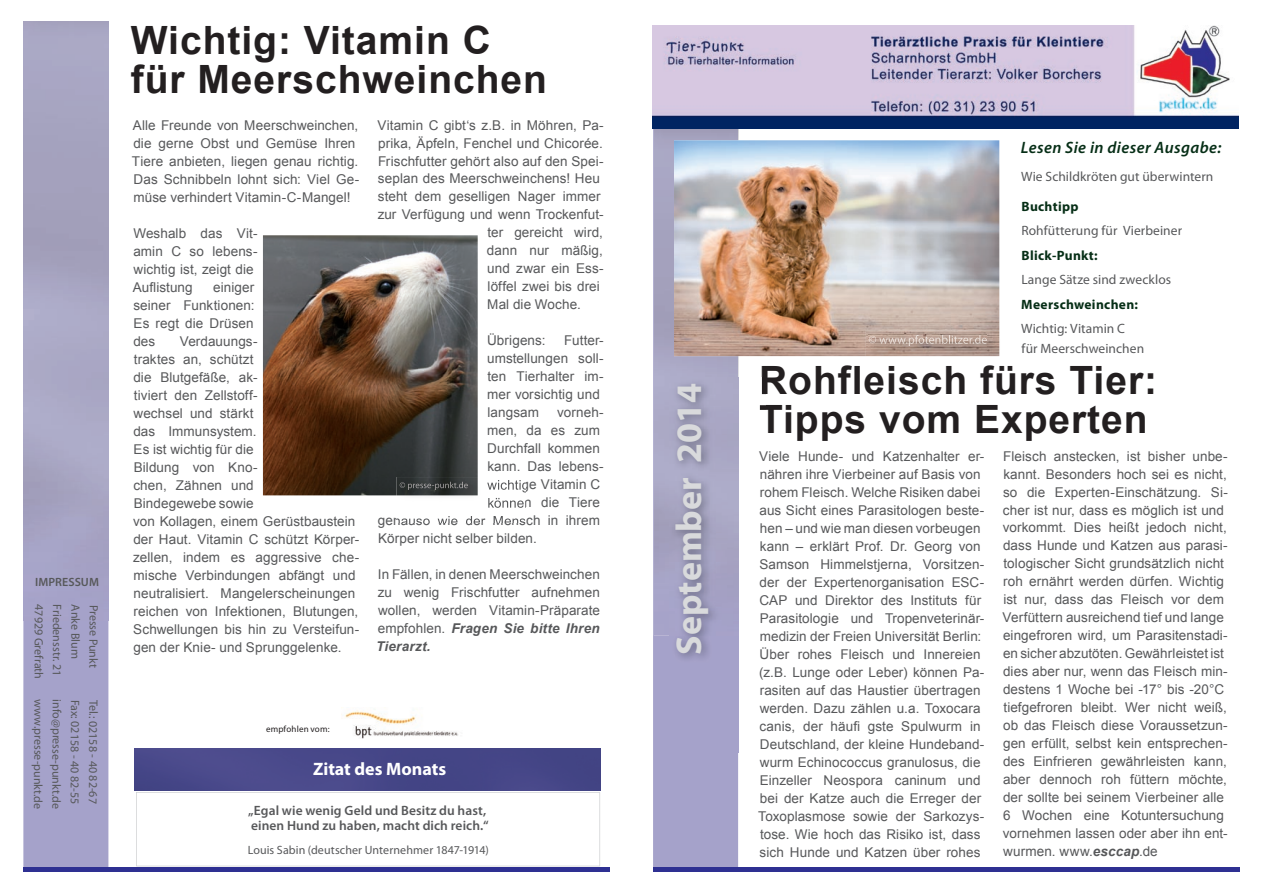
<style>
.page{position:relative;width:1263px;height:893px;background:#fff}
.page>*{position:absolute;margin:0;border:0;box-sizing:border-box;transform-origin:0 0}
.t1{font:700 39px/39px "Arial";letter-spacing:.025em;color:#231f20}
.t2{font:700 36px "Myriad Pro";color:#d9dadc}
.t3{font:700 18px "Myriad Pro";color:#fff}
.t4{font:italic 600 16.5px "Myriad Pro";letter-spacing:.025em;color:#062e16}
.t5{font:13.5px/18px "Arial";letter-spacing:.005em;color:#57585a}
.t6{font:13.5px/19.8px "Myriad Pro";letter-spacing:.005em;color:#57585a}
.t7{font:600 13.5px/15px "Myriad Pro";letter-spacing:.005em;color:#57585a}
.t8{font:700 13.5px "Myriad Pro";letter-spacing:.025em;color:#062e16}
.t9{font:12px "Myriad Pro";letter-spacing:-.005em;color:#57585a}
.t10{font:600 12px "Myriad Pro";letter-spacing:.005em;color:#57585a}
.t11{font:9px "Myriad Pro";letter-spacing:.02em;color:#231f20}
.s1{font-weight:700;font-style:italic}
</style>
<div class="page">
<div style="left:23px;top:621px;width:85px;height:246px;background:#a5a2ca"></div>
<div style="left:23px;top:867px;width:587px;height:5px;background:#2e3092"></div>
<div style="left:135px;top:748px;width:466px;height:43px;background:#464788"></div>
<img style="left:345px;top:710px;width:113px;height:29px">
<div style="left:653px;top:129px;width:85px;height:738px;background:#a5a2ca"></div>
<div style="left:653px;top:867px;width:586px;height:5px;background:#2e3092"></div>
<img style="left:654px;top:129px;width:84px;height:507px">
<img style="left:652px;top:25px;width:586px;height:104px">
<img style="left:674px;top:140px;width:325px;height:216px">
<img style="left:866px;top:330px;width:133px;height:26px">
<img style="left:869px;top:335px;width:118px;height:11px">
<img style="left:263px;top:235px;width:215px;height:260px">
<img style="left:670px;top:378px;width:92px;height:375px">
<img style="left:762px;top:378px;width:4px;height:17px">
<img style="left:760px;top:405px;width:6px;height:36px">
<img style="left:397px;top:492px;width:129px;height:4px">
<img style="left:487px;top:480px;width:39px;height:12px">
<img style="left:488px;top:498px;width:38px;height:10px">
<img style="left:397px;top:516px;width:129px;height:6px">
<img style="left:397px;top:477px;width:81px;height:18px">
<img style="left:400px;top:482px;width:68px;height:8px">
<svg style="left:136px;top:792px;width:464px;height:74px"></svg>
<p class="t10" style="left:35px;top:574px;width:65px">IMPRESSUM</p>
<p class="t9" style="left:46px;top:604px;width:76px;rotate:90deg">47929 Grefrath</p>
<p class="t9" style="left:65px;top:604px;width:73px;rotate:90deg">Friedensstr. 21</p>
<p class="t9" style="left:83px;top:604px;width:56px;rotate:90deg">Anke Blum</p>
<p class="t9" style="left:101px;top:604px;width:65px;rotate:90deg">Presse Punkt</p>
<p class="t9" style="left:46px;top:699px;width:111px;rotate:90deg">www.presse-punkt.de</p>
<p class="t9" style="left:64px;top:699px;width:111px;rotate:90deg">info@presse-punkt.de</p>
<p class="t9" style="left:82px;top:699px;width:106px;rotate:90deg">Fax: 02158 - 40 82-55</p>
<p class="t9" style="left:101px;top:700px;width:106px;rotate:90deg">Tel.: 02158 - 40 82-67</p>
<h1 class="t1" style="left:131px;top:22px;width:418px">Wichtig: Vitamin C für Meerschweinchen</h1>
<p class="t5" style="left:132px;top:116px;width:229px">Alle Freunde von Meerschweinchen, die gerne Obst und Gemüse Ihren Tiere anbieten, liegen genau richtig.<br>Das Schnibbeln lohnt sich: Viel Ge&shy;müse verhindert Vitamin-C-Mangel!</p>
<p class="t5" style="left:133px;top:224px;width:126px">Weshalb das Vit&shy;amin C so lebens&shy;wichtig ist, zeigt die<br>Auflistung</p>
<p class="t5" style="left:377px;top:116px;width:228px">Vitamin C gibt‘s z.B. in Möhren, Pa-</p>
<p class="t5" style="left:378px;top:134px;width:226px">prika, Äpfeln, Fenchel und Chicorée.</p>
<p class="t5" style="left:378px;top:152px;width:227px">Frischfutter gehört also auf den Spei-</p>
<p class="t5" style="left:378px;top:170px;width:223px">seplan des Meerschweinchens! Heu</p>
<p class="t5" style="left:378px;top:188px;width:224px">steht dem geselligen Nager immer</p>
<p class="t5" style="left:378px;top:206px;width:228px">zur Verfügung und wenn Trockenfut-</p>
<p class="t5" style="left:487px;top:224px;width:117px">ter gereicht wird,</p>
<p class="t5" style="left:487px;top:242px;width:117px">dann nur mäßig,</p>
<p class="t5" style="left:487px;top:260px;width:118px">und zwar ein Ess-</p>
<p class="t5" style="left:488px;top:278px;width:114px">löffel zwei bis drei</p>
<p class="t5" style="left:487px;top:296px;width:95px">Mal die Woche.</p>
<p class="t5" style="left:487px;top:332px;width:60px">Übrigens:</p>
<p class="t5" style="left:133px;top:278px;width:123px;text-align:justify;text-indent:80px">einiger seiner Funktionen:<br>Es regt die Drüsen des</p>
<p class="t5" style="left:487px;top:332px;width:118px;text-indent:77px">Futter&shy;umstellungen soll&shy;ten Tierhalter im&shy;mer vorsichtig und langsam</p>
<p class="t5" style="left:133px;top:332px;width:228px;text-indent:47px">Verdauungs-<br>traktes an, schützt<br>die Blutgefäße, ak-<br>tiviert den Zellstoff-<br>wechsel und stärkt<br>das Immunsystem.<br>Es ist wichtig für die<br>Bildung von Kno-<br>chen, Zähnen und<br>Bindegewebe sowie<br>von Kollagen, einem Gerüstbaustein der Haut. Vitamin C schützt Körper&shy;zellen, indem es aggressive che&shy;mische Verbindungen abfängt und neutralisiert. Mangelerscheinungen reichen von Infektionen, Blutungen,<br>Schwellungen bis hin zu Versteifun&shy;gen der Knie- und Sprunggelenke.</p>
<p class="t5" style="left:557px;top:404px;width:48px">vorneh-</p>
<p class="t5" style="left:487px;top:422px;width:114px">men, da es zum</p>
<p class="t5" style="left:487px;top:440px;width:114px">Durchfall kommen</p>
<p class="t5" style="left:487px;top:458px;width:118px">kann. Das lebens-</p>
<p class="t5" style="left:487px;top:476px;width:115px">wichtige Vitamin C</p>
<p class="t5" style="left:487px;top:494px;width:114px">können die Tiere</p>
<p class="t5" style="left:378px;top:512px;width:223px">genauso wie der Mensch in ihrem</p>
<p class="t5" style="left:378px;top:530px;width:160px">Körper nicht selber bilden.</p>
<p class="t5" style="left:376px;top:566px;width:225px;text-align:justify">In Fällen, in denen Meerschweinchen zu wenig Frischfutter aufnehmen wollen, werden Vitamin-Präparate empfohlen. <span class="s1">Fragen Sie bitte Ihren Tierarzt.</span></p>
<p class="t11" style="left:266px;top:723px;width:65px">empfohlen vom:</p>
<h3 class="t3" style="left:313px;top:757px;width:135px">Zitat des Monats</h3>
<p class="t7" style="left:248px;top:802px;width:242px">„Egal wie wenig Geld und Besitz du hast, einen Hund zu haben, macht dich reich.“</p>
<p class="t9" style="left:248px;top:842px;width:243px">Louis Sabin (deutscher Unternehmer 1847-1914)</p>
<h2 class="t2" style="left:665px;top:655px;width:274px;rotate:-90deg">September 2014</h2>
<p class="t4" style="left:1021px;top:137px;width:202px">Lesen Sie in dieser Ausgabe:</p>
<p class="t6" style="left:1021px;top:166px;width:194px">Wie Schildkröten gut überwintern</p>
<p class="t8" style="left:1021px;top:197px;width:59px">Buchtipp</p>
<p class="t6" style="left:1021px;top:220px;width:162px">Rohfütterung für Vierbeiner</p>
<p class="t8" style="left:1021px;top:246px;width:78px">Blick-Punkt:</p>
<p class="t6" style="left:1021px;top:269px;width:151px">Lange Sätze sind zwecklos</p>
<p class="t8" style="left:1021px;top:296px;width:118px">Meerschweinchen:</p>
<p class="t6" style="left:1021px;top:318px;width:125px">Wichtig: Vitamin C für Meerschweinchen</p>
<h1 class="t1" style="left:759px;top:362px;width:400px">Rohfleisch fürs Tier:<br>Tipps vom Experten</h1>
<p class="t5" style="left:758px;top:447px;width:228px">Viele Hunde- und Katzenhalter er&shy;nähren ihre Vierbeiner auf Basis von rohem Fleisch. Welche Risiken dabei aus Sicht eines Parasitologen beste&shy;hen – und wie man diesen vorbeugen kann – erklärt Prof. Dr. Georg von Samson Himmelstjerna, Vorsitzen&shy;der der Expertenorganisation ESC-CAP und Direktor des Instituts für Parasitologie und Tropenveterinär&shy;medizin der Freien Universität Berlin:<br>Über rohes Fleisch und Innereien (z.B. Lunge oder Leber) können Pa&shy;rasiten auf das Haustier übertragen werden. Dazu zählen u.a. Toxocara canis, der häufi gste Spulwurm in Deutschland, der kleine Hundeband&shy;wurm Echinococcus granulosus, die Einzeller Neospora caninum und bei der Katze auch die Erreger der Toxoplasmose sowie der Sarkozys&shy;tose. Wie hoch das Risiko ist, dass sich Hunde und Katzen über rohes</p>
<p class="t5" style="left:1002px;top:447px;width:227px">Fleisch anstecken, ist bisher unbe&shy;kannt. Besonders hoch sei es nicht, so die Experten-Einschätzung. Si&shy;cher ist nur, dass es möglich ist und vorkommt. Dies heißt jedoch nicht, dass Hunde und Katzen aus parasi&shy;tologischer Sicht grundsätzlich nicht roh ernährt werden dürfen. Wichtig ist nur, dass das Fleisch vor dem Verfüttern ausreichend tief und lange eingefroren wird, um Parasitenstadi&shy;en sicher abzutöten. Gewährleistet ist dies aber nur, wenn das Fleisch min&shy;destens 1 Woche bei -17° bis -20°C tiefgefroren bleibt. Wer nicht weiß, ob das Fleisch diese Voraussetzun&shy;gen erfüllt, selbst kein entsprechen&shy;des Einfrieren gewährleisten kann, aber dennoch roh füttern möchte, der sollte bei seinem Vierbeiner alle 6 Wochen eine Kotuntersuchung vornehmen lassen oder aber ihn ent&shy;wurmen. www.<span class="s1">esccap</span>.de</p>
</div>
